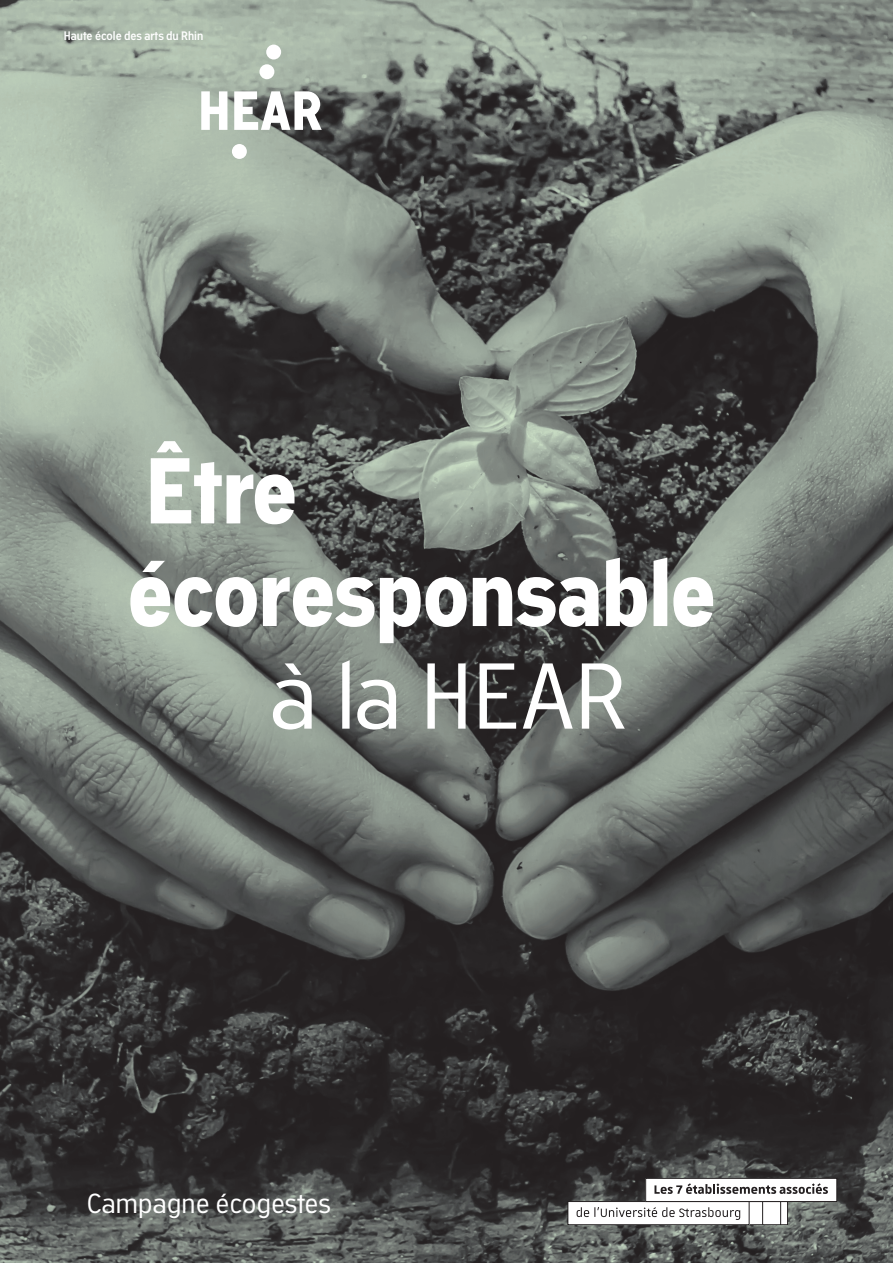
<style>
.page{position:relative;width:893px;height:1263px;background:#fff}
.page>*{position:absolute;margin:0;border:0;box-sizing:border-box;transform-origin:0 0}
.t1{font:700 91.2px/102.6px "Academy Sans";letter-spacing:-.01em;color:#fff}
.t2{font:91.2px "Academy Sans";color:#fff}
.t3{font:27px "Academy Sans";color:#fff}
.t4{font:600 12px "Academy Sans";color:#fff}
</style>
<div class="page">
<img style="left:0;top:0;width:893px;height:1263px">
<svg style="left:201px;top:45px;width:121px;height:114px"></svg>
<div style="left:745px;top:1201px;width:42px;height:24px;background:#fff"></div>
<div style="left:745px;top:1201px;width:43px;height:24px;border:1px solid #231f20"></div>
<div style="left:762px;top:1201px;width:19px;height:24px;border:1px solid #231f20"></div>
<div style="left:568px;top:1201px;width:181px;height:24px;background:#fff"></div>
<svg style="left:577px;top:1207px;width:163px;height:13px"></svg>
<div style="left:568px;top:1201px;width:181px;height:24px;border:1px solid #231f20"></div>
<div style="left:646px;top:1178px;width:191px;height:23px;background:#fff"></div>
<svg style="left:654px;top:1183px;width:174px;height:11px"></svg>
<div style="left:645px;top:1178px;width:192px;height:24px;border:1px solid #231f20"></div>
<p class="t4" style="left:64px;top:29px;width:141px">Haute école des arts du Rhin</p>
<h1 class="t1" style="left:128px;top:443px;width:590px">Être écoresponsable</h1>
<h1 class="t2" style="left:270px;top:638px;width:357px">à la HEAR</h1>
<h2 class="t3" style="left:86px;top:1186px;width:246px">Campagne écogestes</h2>
</div>
